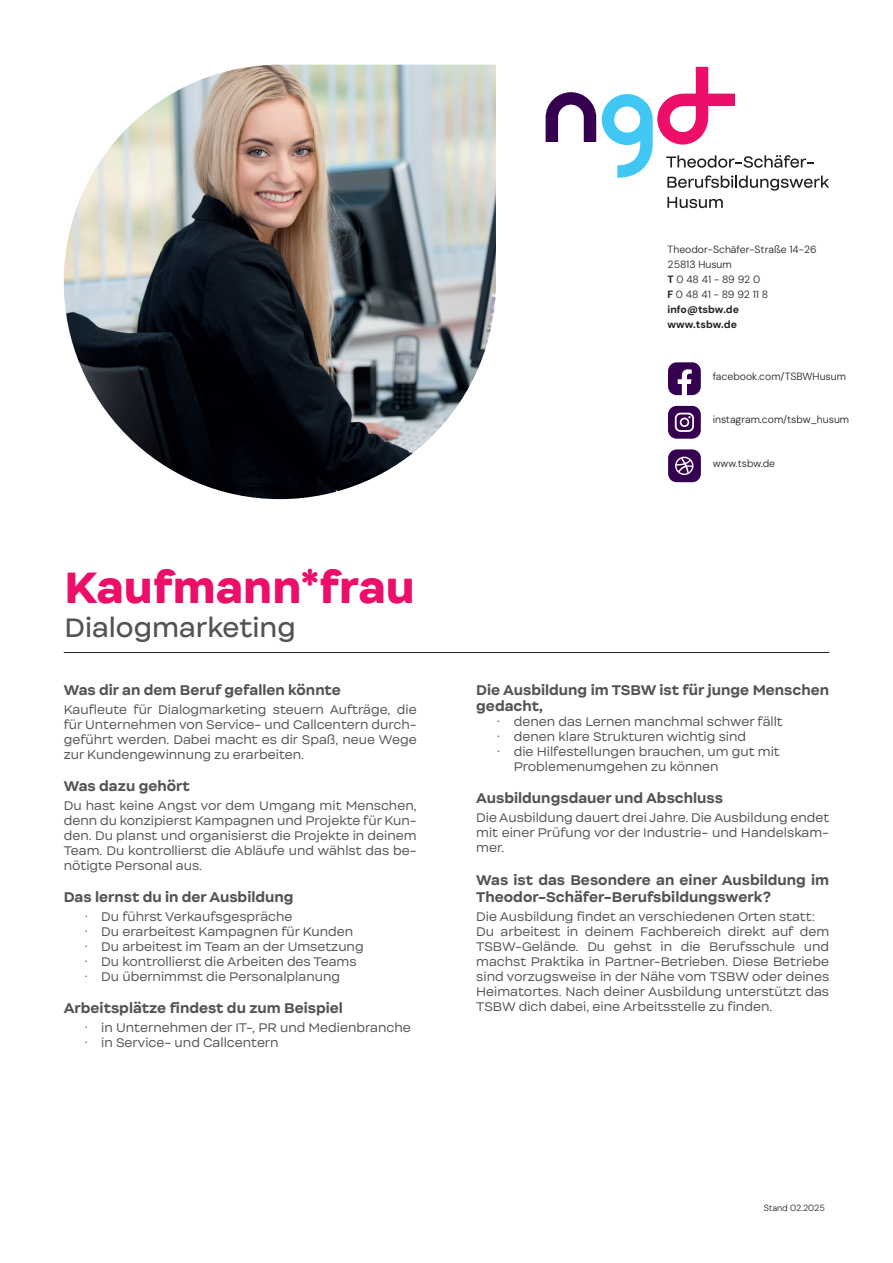
<style>
.page{position:relative;width:893px;height:1263px;background:#fff}
.page>*{position:absolute;margin:0;border:0;box-sizing:border-box;transform-origin:0 0}
.t1{font:900 42px "Internacional";color:#ec0e68}
.t2{font:25.5px "Internacional";color:#535355}
.t3{font:700 13.5px/16.5px "Internacional";color:#535355}
.t4{font:300 12px/15px "Internacional";color:#535355;text-align:justify}
.t5{font:300 10.5px/15px "DM Sans";color:#231f20}
.t6{font:300 9px "DM Sans";color:#231f20}
.s1{font-weight:700}
</style>
<div class="page">
<svg style="left:546px;top:92px;width:50px;height:50px"></svg>
<svg style="left:602px;top:67px;width:227px;height:124px"></svg>
<svg style="left:667px;top:197px;width:56px;height:11px"></svg>
<div style="left:668px;top:406px;width:33px;height:33px;background:#360050;border-radius:9px"></div>
<svg style="left:675px;top:413px;width:19px;height:19px"></svg>
<svg style="left:668px;top:362px;width:33px;height:33px"></svg>
<div style="left:668px;top:449px;width:33px;height:33px;background:#360050;border-radius:9px"></div>
<svg style="left:675px;top:457px;width:18px;height:18px"></svg>
<hr style="left:64px;top:652px;width:765px;height:1px;background:#231f20">
<img style="left:64px;top:65px;width:432px;height:434px">
<h1 class="t1" style="left:64px;top:559px;width:352px">Kaufmann*frau</h1>
<h2 class="t2" style="left:64px;top:611px;width:233px">Dialogmarketing</h2>
<p class="t3" style="left:64px;top:681px;width:279px">Was dir an dem Beruf gefallen könnte</p>
<p class="t4" style="left:64px;top:702px;width:354px">Kaufleute für Dialogmarketing steuern Aufträge, die für Unternehmen von Service- und Callcentern durch&shy;geführt werden. Dabei macht es dir Spaß, neue Wege zur Kundengewinnung zu erarbeiten.</p>
<p class="t3" style="left:64px;top:777px;width:128px">Was dazu gehört</p>
<p class="t4" style="left:64px;top:798px;width:354px">Du hast keine Angst vor dem Umgang mit Menschen, denn du konzipierst Kampagnen und Projekte für Kun&shy;den. Du planst und organisierst die Projekte in deinem Team. Du kontrollierst die Abläufe und wählst das be&shy;nötigte Personal aus.</p>
<p class="t3" style="left:64px;top:888px;width:231px">Das lernst du in der Ausbildung</p>
<p class="t4" style="left:85px;top:909px;width:280px;text-align:left">· Du führst Verkaufsgespräche<br>· Du erarbeitest Kampagnen für Kunden<br>· Du arbeitest im Team an der Umsetzung · Du kontrollierst die Arbeiten des Teams<br>· Du übernimmst die Personalplanung</p>
<p class="t3" style="left:64px;top:999px;width:281px">Arbeitsplätze findest du zum Beispiel</p>
<p class="t4" style="left:85px;top:1020px;width:327px">· in Unternehmen der IT-, PR und Medienbranche · in Service- und Callcentern</p>
<p class="t5" style="left:668px;top:242px;width:151px">Theodor-Schäfer-Straße 14-26<br>25813 Husum<br><span class="s1">T</span> 0 48 41 - 89 92 0<br><span class="s1">F</span> 0 48 41 - 89 92 11 8 <span class="s1">info@tsbw.de<br>www.tsbw.de</span></p>
<p class="t5" style="left:713px;top:368px;width:135px">facebook.com/TSBWHusum</p>
<p class="t5" style="left:713px;top:412px;width:138px">instagram.com/tsbw_husum</p>
<p class="t5" style="left:713px;top:456px;width:64px">www.tsbw.de</p>
<p class="t3" style="left:476px;top:681px;width:354px">Die Ausbildung im TSBW ist für junge Menschen gedacht,</p>
<p class="t4" style="left:497px;top:714px;width:287px">· denen das Lernen manchmal schwer fällt</p>
<p class="t4" style="left:497px;top:729px;width:250px">· denen klare Strukturen wichtig sind</p>
<p class="t4" style="left:497px;top:744px;width:284px">· die Hilfestellungen brauchen, um gut mit</p>
<p class="t4" style="left:514px;top:759px;width:206px">Problemenumgehen zu können</p>
<p class="t3" style="left:476px;top:789px;width:248px">Ausbildungsdauer und Abschluss</p>
<p class="t4" style="left:476px;top:810px;width:354px">Die Ausbildung dauert drei Jahre. Die Ausbildung endet mit einer Prüfung vor der Industrie- und Handelskam&shy;mer.</p>
<p class="t3" style="left:476px;top:872px;width:354px">Was ist das Besondere an einer Ausbildung im<br>Theodor-Schäfer-Berufsbildungswerk?</p>
<p class="t4" style="left:476px;top:909px;width:354px;text-align:left">Die Ausbildung findet an verschiedenen Orten statt:<br>Du arbeitest in deinem Fachbereich direkt auf dem TSBW-Gelände. Du gehst in die Berufsschule und machst Praktika in Partner-Betrieben. Diese Betriebe sind vorzugsweise in der Nähe vom TSBW oder deines Heimatortes. Nach deiner Ausbildung unterstützt das TSBW dich dabei, eine Arbeitsstelle zu finden.</p>
<p class="t6" style="left:764px;top:1202px;width:63px">Stand 02.2025</p>
</div>
